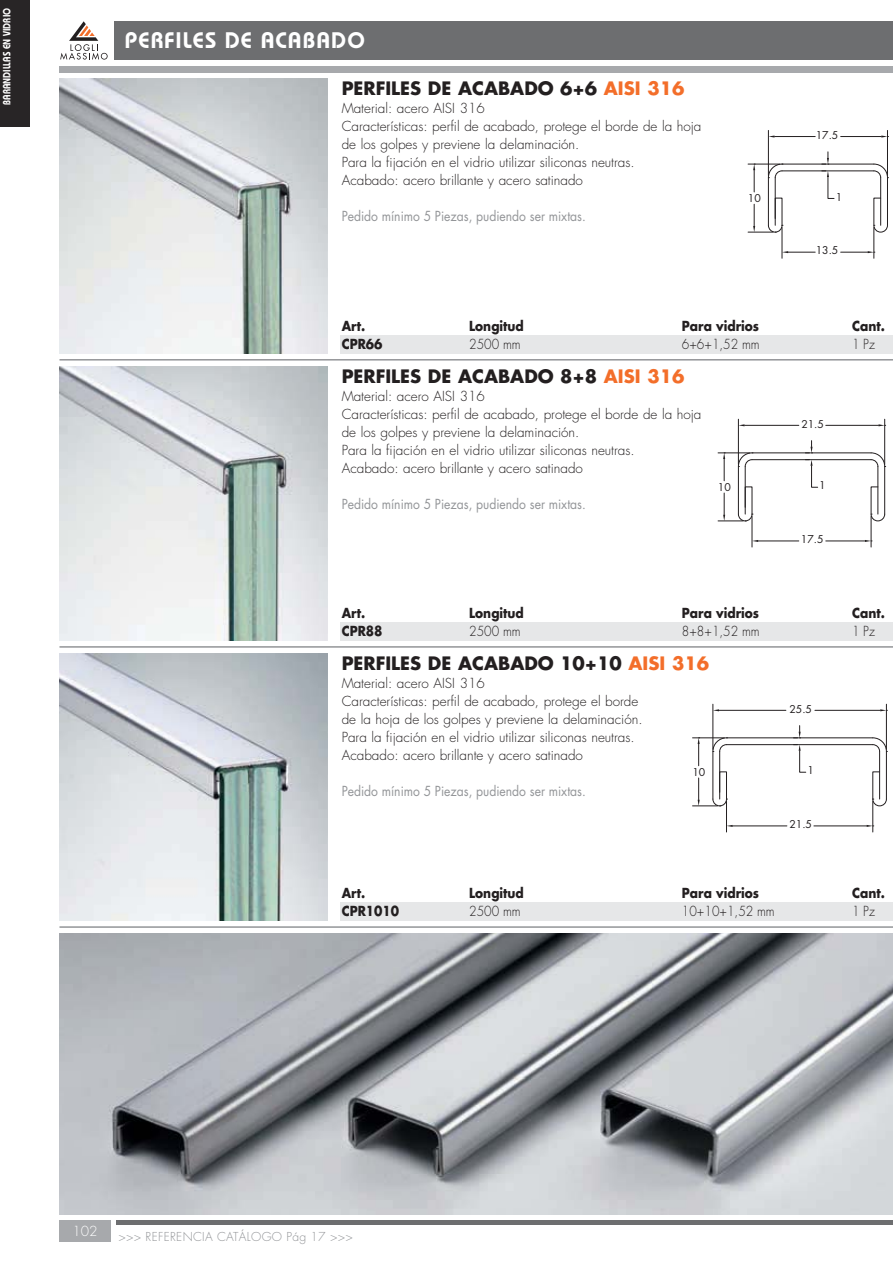
<style>
.page{position:relative;width:893px;height:1263px;background:#fff}
.page>*{position:absolute;margin:0;border:0;box-sizing:border-box;transform-origin:0 0}
.t1{font:600 22.5px "Bauhaus";letter-spacing:.05em;color:#fff}
.t2{font:700 18px "Futura";color:#231f20}
.t3{font:300 13.5px/18px "Futura";color:#231f20}
.t4{font:13.5px "Futura";color:#939598;scale:.9 1}
.t5{font:700 13.5px "Futura";color:#231f20;scale:.9 1}
.t6{font:300 13.5px "Futura";color:#231f20;scale:.9 1}
.t7{font:300 13.5px "Futura";color:#fff}
.t8{font:300 12px "Futura";letter-spacing:.025em;color:#939598}
.t9{font:10.5px "Futura";color:#231f20}
.t10{font:600 10.5px "Bauhaus";letter-spacing:.01em;color:#fff;scale:.85 1}
.s1{color:#f36e2a}
</style>
<div class="page">
<div style="left:0;top:0;width:30px;height:127px;background:#282526"></div>
<hr style="left:59px;top:359px;width:834px;height:2px;background:#939598">
<hr style="left:59px;top:646px;width:834px;height:2px;background:#939598">
<div style="left:117px;top:1220px;width:776px;height:5px;background:#6d6e70"></div>
<div style="left:59px;top:1220px;width:51px;height:22px;background:#a7a9ac"></div>
<div style="left:115px;top:21px;width:778px;height:39px;background:#6d6e70"></div>
<svg style="left:60px;top:21px;width:48px;height:39px"></svg>
<div style="left:59px;top:66px;width:834px;height:6px;background:#a7a9ac"></div>
<img style="left:59px;top:933px;width:834px;height:281px">
<img style="left:59px;top:79px;width:268px;height:274px">
<div style="left:340px;top:335px;width:553px;height:18px;background:#e6e7e8"></div>
<div style="left:340px;top:622px;width:553px;height:19px;background:#e6e7e8"></div>
<div style="left:340px;top:903px;width:553px;height:18px;background:#e6e7e8"></div>
<img style="left:59px;top:366px;width:268px;height:274px">
<img style="left:59px;top:653px;width:268px;height:268px">
<hr style="left:768px;top:178px;width:1px;height:47px;background:#231f20">
<hr style="left:782px;top:164px;width:92px;height:1px;background:#231f20">
<hr style="left:880px;top:178px;width:1px;height:47px;background:#231f20">
<hr style="left:887px;top:178px;width:1px;height:47px;background:#231f20">
<hr style="left:782px;top:171px;width:92px;height:1px;background:#231f20">
<hr style="left:775px;top:178px;width:1px;height:41px;background:#231f20">
<hr style="left:748px;top:164px;width:32px;height:1px;background:#231f20">
<svg style="left:753px;top:164px;width:2px;height:28px"></svg>
<hr style="left:782px;top:227px;width:1px;height:31px;background:#231f20">
<hr style="left:873px;top:227px;width:1px;height:31px;background:#231f20">
<svg style="left:782px;top:251px;width:33px;height:2px"></svg>
<svg style="left:841px;top:251px;width:34px;height:2px"></svg>
<svg style="left:748px;top:204px;width:35px;height:29px"></svg>
<div style="left:775px;top:198px;width:7px;height:28px;border:1px solid #231f20"></div>
<svg style="left:873px;top:197px;width:15px;height:36px"></svg>
<hr style="left:768px;top:130px;width:1px;height:46px;background:#231f20">
<hr style="left:887px;top:130px;width:1px;height:46px;background:#231f20">
<hr style="left:774px;top:136px;width:41px;height:1px;background:#231f20">
<hr style="left:841px;top:136px;width:40px;height:1px;background:#231f20">
<svg style="left:768px;top:163px;width:15px;height:15px"></svg>
<svg style="left:873px;top:163px;width:15px;height:15px"></svg>
<svg style="left:822px;top:152px;width:7px;height:13px"></svg>
<svg style="left:822px;top:171px;width:12px;height:28px"></svg>
<hr style="left:752px;top:516px;width:1px;height:31px;background:#231f20">
<hr style="left:871px;top:516px;width:1px;height:31px;background:#231f20">
<hr style="left:758px;top:541px;width:41px;height:1px;background:#231f20">
<hr style="left:826px;top:541px;width:39px;height:1px;background:#231f20">
<svg style="left:752px;top:540px;width:6px;height:2px"></svg>
<svg style="left:865px;top:540px;width:7px;height:2px"></svg>
<hr style="left:738px;top:419px;width:1px;height:45px;background:#231f20">
<hr style="left:884px;top:419px;width:1px;height:45px;background:#231f20">
<hr style="left:744px;top:425px;width:55px;height:1px;background:#231f20">
<hr style="left:826px;top:425px;width:52px;height:1px;background:#231f20">
<svg style="left:878px;top:424px;width:8px;height:2px"></svg>
<svg style="left:718px;top:441px;width:168px;height:81px"></svg>
<hr style="left:726px;top:801px;width:1px;height:31px;background:#231f20">
<hr style="left:872px;top:801px;width:1px;height:31px;background:#231f20">
<hr style="left:732px;top:826px;width:55px;height:1px;background:#231f20">
<hr style="left:814px;top:826px;width:53px;height:1px;background:#231f20">
<svg style="left:867px;top:825px;width:7px;height:2px"></svg>
<hr style="left:713px;top:704px;width:1px;height:45px;background:#231f20">
<hr style="left:886px;top:704px;width:1px;height:45px;background:#231f20">
<hr style="left:719px;top:710px;width:67px;height:1px;background:#231f20">
<hr style="left:815px;top:710px;width:65px;height:1px;background:#231f20">
<svg style="left:880px;top:709px;width:7px;height:2px"></svg>
<svg style="left:692px;top:726px;width:195px;height:81px"></svg>
<hr style="left:59px;top:926px;width:834px;height:2px;background:#939598">
<p class="t10" style="left:3px;top:105px;width:116px;rotate:-90deg">BARANDILLAS EN VIDRIO</p>
<h1 class="t1" style="left:125px;top:32px;width:242px">PERFILES DE ACABADO</h1>
<h2 class="t2" style="left:342px;top:80px;width:344px">PERFILES DE ACABADO 6+6 <span class="s1">AISI 316</span></h2>
<p class="t3" style="left:342px;top:100px;width:361px">Material: acero AISI 316<br>Características: perfil de acabado, protege el borde de la hoja de los golpes y previene la delaminación.<br>Para la fijación en el vidrio utilizar siliconas neutras.<br>Acabado: acero brillante y acero satinado</p>
<p class="t4" style="left:342px;top:210px;width:273px">Pedido mínimo 5 Piezas, pudiendo ser mixtas.</p>
<p class="t9" style="left:748px;top:193px;width:14px">10</p>
<p class="t9" style="left:816px;top:130px;width:24px">17.5</p>
<p class="t9" style="left:836px;top:192px;width:8px">1</p>
<p class="t9" style="left:816px;top:246px;width:24px">13.5</p>
<p class="t5" style="left:342px;top:320px;width:28px">Art.</p>
<p class="t5" style="left:469px;top:320px;width:62px">Longitud</p>
<p class="t5" style="left:682px;top:320px;width:87px">Para vidrios</p>
<p class="t5" style="left:852px;top:320px;width:38px">Cant.</p>
<p class="t5" style="left:342px;top:338px;width:47px">CPR66</p>
<p class="t6" style="left:469px;top:338px;width:59px">2500 mm</p>
<p class="t6" style="left:682px;top:338px;width:88px">6+6+1,52 mm</p>
<p class="t6" style="left:852px;top:338px;width:27px">1 Pz</p>
<h2 class="t2" style="left:342px;top:368px;width:344px">PERFILES DE ACABADO 8+8 <span class="s1">AISI 316</span></h2>
<p class="t3" style="left:342px;top:388px;width:361px">Material: acero AISI 316<br>Características: perfil de acabado, protege el borde de la hoja de los golpes y previene la delaminación.<br>Para la fijación en el vidrio utilizar siliconas neutras.<br>Acabado: acero brillante y acero satinado</p>
<p class="t4" style="left:342px;top:497px;width:273px">Pedido mínimo 5 Piezas, pudiendo ser mixtas.</p>
<p class="t9" style="left:718px;top:482px;width:14px">10</p>
<p class="t9" style="left:801px;top:419px;width:24px">21.5</p>
<p class="t9" style="left:819px;top:481px;width:8px">1</p>
<p class="t9" style="left:801px;top:534px;width:24px">17.5</p>
<p class="t5" style="left:342px;top:607px;width:28px">Art.</p>
<p class="t5" style="left:469px;top:607px;width:62px">Longitud</p>
<p class="t5" style="left:682px;top:607px;width:87px">Para vidrios</p>
<p class="t5" style="left:852px;top:607px;width:38px">Cant.</p>
<p class="t5" style="left:342px;top:625px;width:47px">CPR88</p>
<p class="t6" style="left:469px;top:625px;width:59px">2500 mm</p>
<p class="t6" style="left:682px;top:625px;width:88px">8+8+1,52 mm</p>
<p class="t6" style="left:852px;top:625px;width:27px">1 Pz</p>
<h2 class="t2" style="left:342px;top:655px;width:369px">PERFILES DE ACABADO 10+10 <span class="s1">AISI 316</span></h2>
<p class="t3" style="left:342px;top:675px;width:302px">Material: acero AISI 316<br>Características: perfil de acabado, protege el borde de la hoja de los golpes y previene la delaminación.<br>Para la fijación en el vidrio utilizar siliconas neutras.<br>Acabado: acero brillante y acero satinado</p>
<p class="t4" style="left:342px;top:785px;width:273px">Pedido mínimo 5 Piezas, pudiendo ser mixtas.</p>
<p class="t9" style="left:692px;top:767px;width:14px">10</p>
<p class="t9" style="left:789px;top:704px;width:24px">25.5</p>
<p class="t9" style="left:807px;top:766px;width:8px">1</p>
<p class="t9" style="left:789px;top:819px;width:24px">21.5</p>
<p class="t5" style="left:342px;top:887px;width:28px">Art.</p>
<p class="t5" style="left:469px;top:887px;width:62px">Longitud</p>
<p class="t5" style="left:682px;top:887px;width:87px">Para vidrios</p>
<p class="t5" style="left:852px;top:887px;width:38px">Cant.</p>
<p class="t5" style="left:342px;top:905px;width:66px">CPR1010</p>
<p class="t6" style="left:469px;top:905px;width:59px">2500 mm</p>
<p class="t6" style="left:682px;top:905px;width:105px">10+10+1,52 mm</p>
<p class="t6" style="left:852px;top:905px;width:27px">1 Pz</p>
<p class="t7" style="left:72px;top:1225px;width:27px">102</p>
<p class="t8" style="left:118px;top:1231px;width:236px">&gt;&gt;&gt; REFERENCIA CATÁLOGO Pág 17 &gt;&gt;&gt;</p>
</div>
